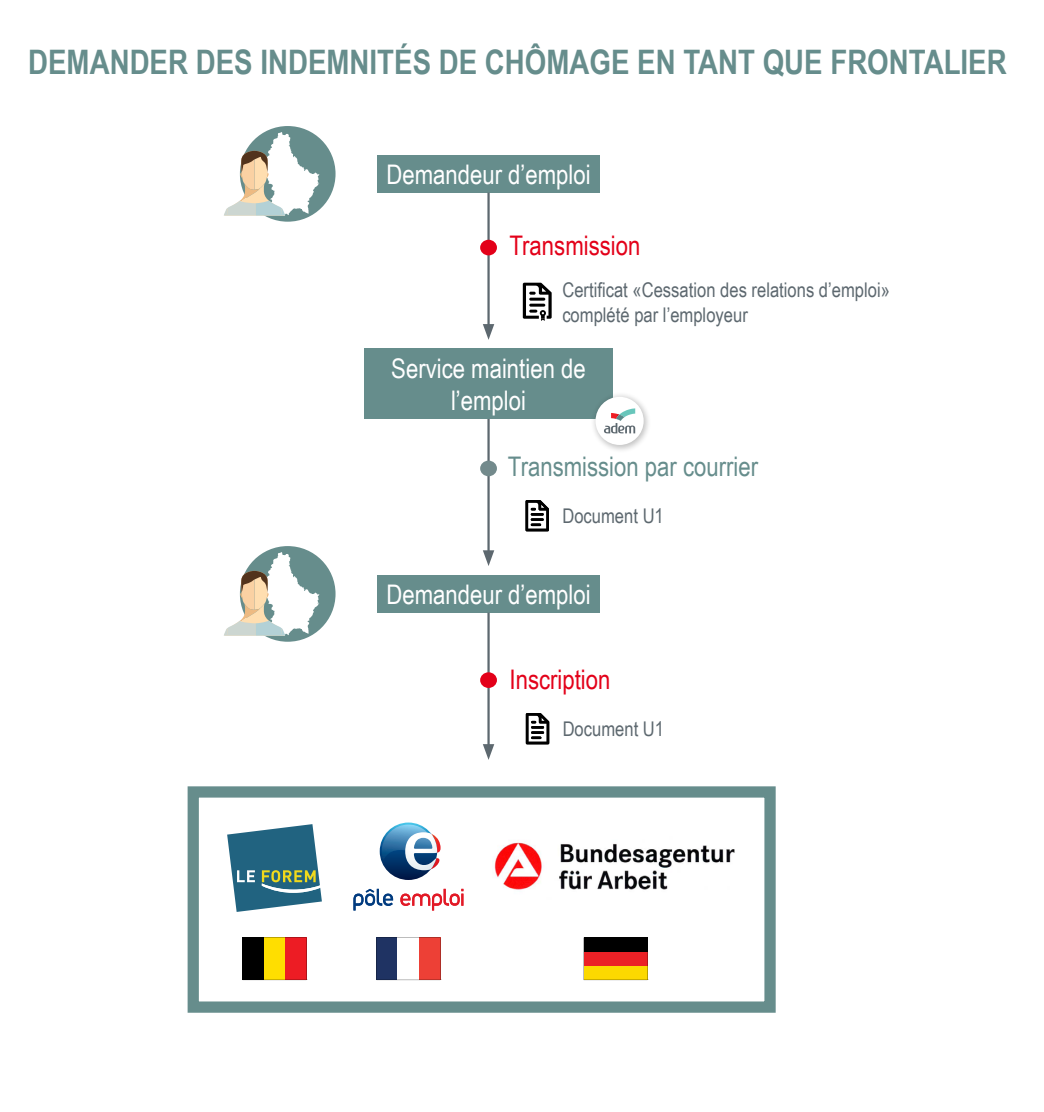
<style>
.page{position:relative;width:1044px;height:1112px;background:#fff}
.page>*{position:absolute;margin:0;border:0;box-sizing:border-box;transform-origin:0 0}
.t1{font:700 33.75px "Arial Narrow";color:#668d8c}
.t2{font:27px/32.4px "Arial Narrow";color:#fff;text-align:center}
.t3{font:27px "Arial Narrow";color:#e30019}
.t4{font:27px "Arial Narrow";color:#668d8c}
.t5{font:20.25px "Arial Narrow";color:#5d686f}
</style>
<div class="page">
<div style="left:188px;top:786px;width:587px;height:226px;border:11px solid #668d8c"></div>
<div style="left:240px;top:126px;width:95px;height:96px;background:#668d8c;border-radius:50%"></div>
<div style="left:240px;top:546px;width:95px;height:95px;background:#668d8c;border-radius:50%"></div>
<svg style="left:224px;top:132px;width:95px;height:84px"></svg>
<svg style="left:224px;top:552px;width:95px;height:84px"></svg>
<div style="left:377px;top:155px;width:223px;height:38px;background:#668d8c"></div>
<div style="left:377px;top:575px;width:223px;height:37px;background:#668d8c"></div>
<hr style="left:487px;top:193px;width:3px;height:134px;background:#5d686f">
<svg style="left:483px;top:324px;width:11px;height:16px"></svg>
<hr style="left:487px;top:612px;width:3px;height:135px;background:#5d686f">
<svg style="left:483px;top:744px;width:11px;height:16px"></svg>
<hr style="left:487px;top:419px;width:3px;height:135px;background:#5d686f">
<svg style="left:483px;top:550px;width:11px;height:16px"></svg>
<div style="left:480px;top:240px;width:17px;height:15px;background:#e30019;border-radius:50%"></div>
<div style="left:480px;top:460px;width:17px;height:16px;background:#738a8c;border-radius:50%"></div>
<div style="left:480px;top:672px;width:17px;height:16px;background:#e30019;border-radius:50%"></div>
<svg style="left:523px;top:283px;width:29px;height:38px"></svg>
<svg style="left:243px;top:937px;width:63px;height:43px;background:#a2520b"></svg>
<img style="left:492px;top:840px;width:243px;height:50px">
<svg style="left:584px;top:937px;width:63px;height:43px;background:#9d500c"></svg>
<svg style="left:377px;top:937px;width:63px;height:43px"></svg>
<svg style="left:380px;top:822px;width:57px;height:58px"></svg>
<svg style="left:381px;top:824px;width:59px;height:46px"></svg>
<svg style="left:353px;top:888px;width:40px;height:22px"></svg>
<svg style="left:400px;top:888px;width:63px;height:22px"></svg>
<div style="left:364px;top:349px;width:249px;height:70px;background:#668d8c"></div>
<div style="left:590px;top:392px;width:62px;height:61px;background:#000;opacity:.25"></div>
<div style="left:595px;top:397px;width:49px;height:48px;background:#fff;border-radius:50%"></div>
<svg style="left:604px;top:408px;width:31px;height:25px"></svg>
<svg style="left:525px;top:500px;width:24px;height:31px"></svg>
<svg style="left:526px;top:713px;width:23px;height:31px"></svg>
<svg style="left:227px;top:824px;width:95px;height:88px"></svg>
<p class="t1" style="left:28px;top:37px;width:980px">DEMANDER DES INDEMNITÉS DE CHÔMAGE EN TANT QUE FRONTALIER</p>
<p class="t2" style="left:386px;top:157px;width:206px">Demandeur d’emploi</p>
<p class="t3" style="left:509px;top:226px;width:132px">Transmission</p>
<p class="t5" style="left:562px;top:275px;width:329px">Certificat «Cessation des relations d’emploi»</p>
<p class="t5" style="left:562px;top:299px;width:187px">complété par l’employeur</p>
<p class="t2" style="left:391px;top:351px;width:196px">Service maintien de l’emploi</p>
<p class="t4" style="left:508px;top:446px;width:252px">Transmission par courrier</p>
<p class="t5" style="left:562px;top:501px;width:103px">Document U1</p>
<p class="t2" style="left:386px;top:577px;width:206px">Demandeur d’emploi</p>
<p class="t3" style="left:509px;top:659px;width:102px">Inscription</p>
<p class="t5" style="left:563px;top:714px;width:103px">Document U1</p>
</div>
